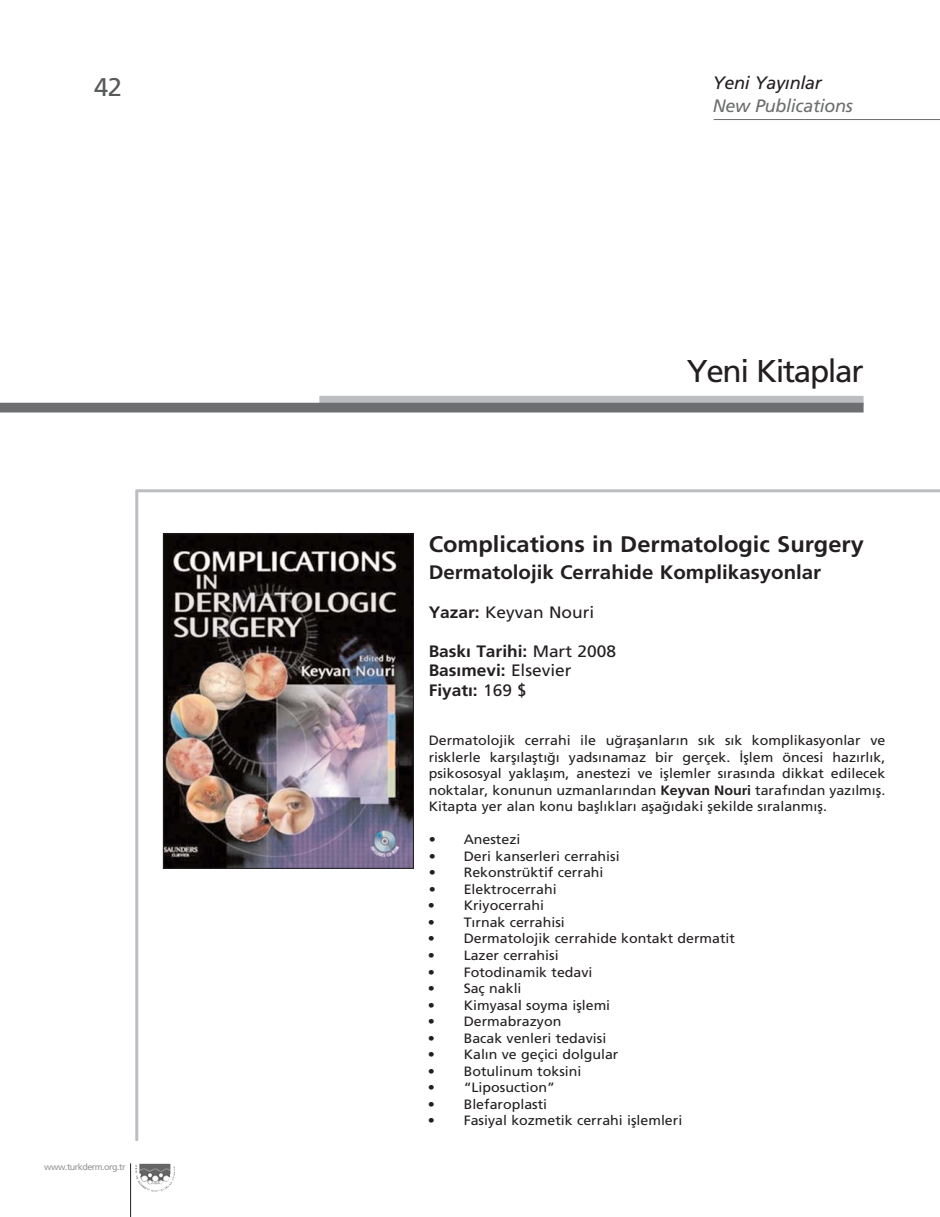
<style>
.page{position:relative;width:940px;height:1217px;background:#fff}
.page>*{position:absolute;margin:0;border:0;box-sizing:border-box;transform-origin:0 0}
.t1{font:31.5px "Frutiger";letter-spacing:-.045em;color:#231f20}
.t2{font:25.5px "Frutiger";color:#58595b}
.t3{font:700 22.5px "Frutiger";color:#231f20;scale:1.05 1}
.t4{font:700 19.5px "Frutiger";color:#231f20;scale:1.05 1}
.t5{font:italic 18px "Frutiger";letter-spacing:-.015em;color:#6d6e70}
.t6{font:italic 18px "Frutiger";letter-spacing:-.015em;color:#231f20}
.t7{font:700 16.5px/19.5px "Frutiger";color:#231f20;scale:1.05 1}
.t8{font:16.5px "Frutiger";color:#231f20;scale:1.05 1}
.t9{font:13.5px/16.5px "Frutiger";color:#231f20;text-align:justify;scale:1.05 1}
.t10{font:9px "Frutiger";letter-spacing:-.055em;color:#939598}
.s1{font-weight:700}
.s2{font-weight:400}
</style>
<div class="page">
<div style="left:319px;top:396px;width:544px;height:9px;background:#bbbdc0"></div>
<div style="left:0;top:402px;width:863px;height:10px;background:#6d6e70"></div>
<hr style="left:136px;top:489px;width:803px;height:3px;background:#bbbdc0">
<hr style="left:135px;top:490px;width:3px;height:650px;background:#bbbdc0">
<img style="left:165px;top:535px;width:247px;height:331px">
<div style="left:163px;top:533px;width:251px;height:335px;border:1px solid #231f20"></div>
<hr style="left:713px;top:119px;width:226px;height:1px;background:#6d6e70">
<img style="left:135px;top:1163px;width:40px;height:28px">
<hr style="left:130px;top:1162px;width:1px;height:54px;background:#231f20">
<h2 class="t2" style="left:94px;top:77px;width:29px">42</h2>
<p class="t10" style="left:44px;top:1163px;width:83px">www.turkderm.org.tr</p>
<h3 class="t6" style="left:713px;top:75px;width:110px">Yeni Yay›nlar</h3>
<h3 class="t5" style="left:713px;top:98px;width:141px">New Publications</h3>
<h1 class="t1" style="left:687px;top:358px;width:178px">Yeni Kitaplar</h1>
<h3 class="t3" style="left:429px;top:534px;width:416px">Complications in Dermatologic Surgery</h3>
<h3 class="t4" style="left:429px;top:564px;width:375px">Dermatolojik Cerrahide Komplikasyonlar</h3>
<p class="t8" style="left:429px;top:605px;width:159px"><span class="s1">Yazar:</span> Keyvan Nouri</p>
<p class="t7" style="left:429px;top:642px;width:180px">Bask› Tarihi: <span class="s2">Mart 2008<br></span>Bas›mevi: <span class="s2">Elsevier<br></span>Fiyat›: <span class="s2">169 $</span></p>
<p class="t9" style="left:429px;top:733px;width:436px">Dermatolojik cerrahi ile u¤raflanlar›n s›k s›k komplikasyonlar ve risklerle karfl›laflt›¤› yads›namaz bir gerçek. ‹fllem öncesi haz›rl›k, psikososyal yaklafl›m, anestezi ve ifllemler s›ras›nda dikkat edilecek noktalar, konunun uzmanlar›ndan <span class="s1">Keyvan Nouri</span> taraf›ndan yaz›lm›fl.<br>Kitapta yer alan konu bafll›klar› afla¤›daki flekilde s›ralanm›fl.</p>
<p class="t9" style="left:429px;top:832px;width:89px">• Anestezi</p>
<p class="t9" style="left:429px;top:848px;width:183px">• Deri kanserleri cerrahisi</p>
<p class="t9" style="left:429px;top:865px;width:168px">• Rekonstrüktif cerrahi</p>
<p class="t9" style="left:429px;top:881px;width:123px">• Elektrocerrahi</p>
<p class="t9" style="left:428px;top:898px;width:112px">• Kriyocerrahi</p>
<p class="t9" style="left:428px;top:914px;width:132px">• T›rnak cerrahisi</p>
<p class="t9" style="left:428px;top:931px;width:294px">• Dermatolojik cerrahide kontakt dermatit</p>
<p class="t9" style="left:428px;top:947px;width:126px">• Lazer cerrahisi</p>
<p class="t9" style="left:428px;top:964px;width:158px">• Fotodinamik tedavi</p>
<p class="t9" style="left:428px;top:980px;width:91px">• Saç nakli</p>
<p class="t9" style="left:428px;top:997px;width:175px">• Kimyasal soyma ifllemi</p>
<p class="t9" style="left:428px;top:1013px;width:129px">• Dermabrazyon</p>
<p class="t9" style="left:428px;top:1030px;width:172px">• Bacak venleri tedavisi</p>
<p class="t9" style="left:428px;top:1046px;width:183px">• Kal›n ve geçici dolgular</p>
<p class="t9" style="left:428px;top:1063px;width:148px">• Botulinum toksini</p>
<p class="t9" style="left:428px;top:1079px;width:123px">• “Liposuction”</p>
<p class="t9" style="left:428px;top:1096px;width:115px">• Blefaroplasti</p>
<p class="t9" style="left:428px;top:1112px;width:244px">• Fasiyal kozmetik cerrahi ifllemleri</p>
</div>
